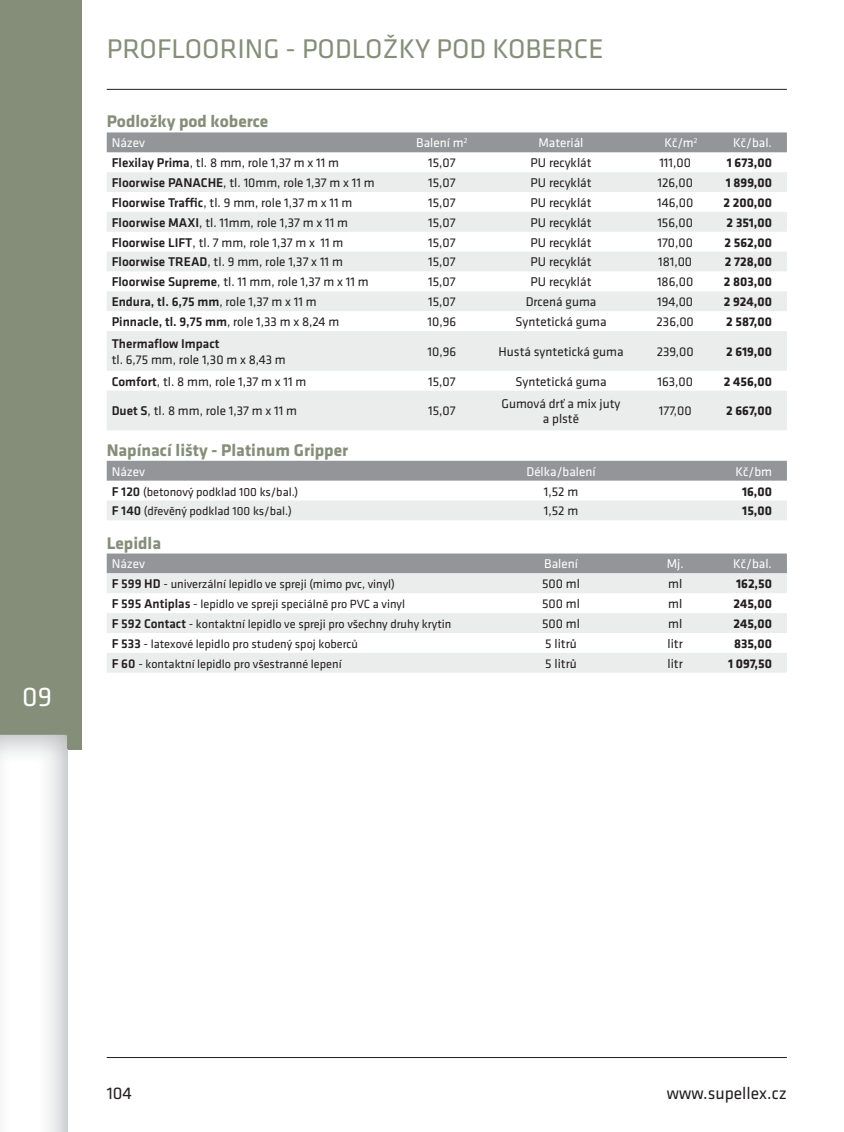
<style>
.page{position:relative;width:844px;height:1132px;background:#fff}
.page>*{position:absolute;margin:0;border:0;box-sizing:border-box;transform-origin:0 0}
.t1{font:28px "Klavika";color:#858e79}
.t2{font:28px "Klavika";color:#fff}
.t3{font:700 17.5px "Klavika";color:#858e79}
.t4{font:17.5px "Klavika";color:#231f20}
.t5{font:13.12px/15.8px "Klavika";color:#231f20;text-align:center}
.t6{font:700 13.12px "Klavika";color:#231f20}
.t7{font:500 13.12px "Klavika";color:#231f20}
.t8{font:13.12px "Klavika";color:#fff}
.t9{font:12.25px "Klavika";color:#231f20}
.s1{font-weight:500}
.s2{font-weight:400}
.s3{font-weight:500;font-size:13.12px}
</style>
<div class="page">
<hr style="left:107px;top:1056px;width:679px;height:1px;background:#231f20">
<hr style="left:107px;top:89px;width:679px;height:1px;background:#231f20">
<div style="left:0;top:0;width:82px;height:749px;background:#858e79"></div>
<div style="left:107px;top:132px;width:679px;height:20px;background:#939598"></div>
<svg style="left:107px;top:172px;width:679px;height:258px;fill:#ebecec"></svg>
<div style="left:107px;top:460px;width:679px;height:20px;background:#939598"></div>
<div style="left:107px;top:501px;width:679px;height:19px;background:#ebecec"></div>
<div style="left:107px;top:553px;width:679px;height:20px;background:#939598"></div>
<svg style="left:107px;top:573px;width:679px;height:99px;fill:#ebecec"></svg>
<img style="left:0;top:734px;width:67px;height:397px">
<h1 class="t2" style="left:22px;top:685px;width:31px">09</h1>
<h1 class="t1" style="left:107px;top:38px;width:498px">PROFLOORING - PODLOŽKY POD KOBERCE</h1>
<h2 class="t3" style="left:107px;top:111px;width:163px">Podložky pod koberce</h2>
<p class="t8" style="left:112px;top:138px;width:35px">Název</p>
<p class="t8" style="left:416px;top:138px;width:53px">Balení m<sup>2</sup></p>
<p class="t8" style="left:538px;top:138px;width:46px">Materiál</p>
<p class="t8" style="left:664px;top:138px;width:35px">Kč/m<sup>2</sup></p>
<p class="t8" style="left:733px;top:138px;width:40px">Kč/bal.</p>
<p class="t5" style="left:112px;top:156px;width:229px"><span class="s1">Flexilay Prima</span>, tl. 8 mm, role 1,37 m x 11 m</p>
<p class="t5" style="left:428px;top:156px;width:29px">15,07</p>
<p class="t5" style="left:530px;top:156px;width:62px">PU recyklát</p>
<p class="t5" style="left:659px;top:156px;width:33px">111,00</p>
<p class="t6" style="left:726px;top:155px;width:47px">1 673,00</p>
<p class="t5" style="left:112px;top:176px;width:264px"><span class="s1">Floorwise PANACHE</span>, tl. 10mm, role 1,37 m x 11 m</p>
<p class="t5" style="left:428px;top:176px;width:29px">15,07</p>
<p class="t5" style="left:530px;top:176px;width:62px">PU recyklát</p>
<p class="t5" style="left:657px;top:176px;width:37px">126,00</p>
<p class="t6" style="left:725px;top:175px;width:48px">1 899,00</p>
<p class="t5" style="left:112px;top:196px;width:242px"><span class="s1">Floorwise Traffic</span>, tl. 9 mm, role 1,37 m x 11 m</p>
<p class="t5" style="left:428px;top:196px;width:29px">15,07</p>
<p class="t5" style="left:530px;top:196px;width:62px">PU recyklát</p>
<p class="t5" style="left:657px;top:196px;width:38px">146,00</p>
<p class="t6" style="left:723px;top:194px;width:50px">2 200,00</p>
<p class="t5" style="left:112px;top:216px;width:238px"><span class="s1">Floorwise MAXI</span>, tl. 11mm, role 1,37 m x 11 m</p>
<p class="t5" style="left:428px;top:216px;width:29px">15,07</p>
<p class="t5" style="left:530px;top:216px;width:62px">PU recyklát</p>
<p class="t5" style="left:657px;top:216px;width:37px">156,00</p>
<p class="t6" style="left:726px;top:214px;width:47px">2 351,00</p>
<p class="t5" style="left:112px;top:235px;width:233px"><span class="s1">Floorwise LIFT</span>, tl. 7 mm, role 1,37 m x 11 m</p>
<p class="t5" style="left:428px;top:235px;width:29px">15,07</p>
<p class="t5" style="left:530px;top:235px;width:62px">PU recyklát</p>
<p class="t5" style="left:657px;top:235px;width:37px">170,00</p>
<p class="t6" style="left:724px;top:234px;width:49px">2 562,00</p>
<p class="t5" style="left:112px;top:255px;width:232px"><span class="s1">Floorwise TREAD</span>, tl. 9 mm, role 1,37 x 11 m</p>
<p class="t5" style="left:428px;top:255px;width:29px">15,07</p>
<p class="t5" style="left:530px;top:255px;width:62px">PU recyklát</p>
<p class="t5" style="left:658px;top:255px;width:35px">181,00</p>
<p class="t6" style="left:724px;top:254px;width:49px">2 728,00</p>
<p class="t5" style="left:112px;top:275px;width:258px"><span class="s1">Floorwise Supreme</span>, tl. 11 mm, role 1,37 m x 11 m</p>
<p class="t5" style="left:428px;top:275px;width:29px">15,07</p>
<p class="t5" style="left:530px;top:275px;width:62px">PU recyklát</p>
<p class="t5" style="left:657px;top:275px;width:38px">186,00</p>
<p class="t6" style="left:723px;top:274px;width:50px">2 803,00</p>
<p class="t7" style="left:112px;top:297px;width:206px">Endura, tl. 6,75 mm<span class="s2">, role 1,37 m x 11 m</span></p>
<p class="t5" style="left:428px;top:295px;width:29px">15,07</p>
<p class="t5" style="left:525px;top:295px;width:72px">Drcená guma</p>
<p class="t5" style="left:657px;top:295px;width:37px">194,00</p>
<p class="t6" style="left:723px;top:294px;width:50px">2 924,00</p>
<p class="t7" style="left:112px;top:316px;width:229px">Pinnacle, tl. 9,75 mm<span class="s2">, role 1,33 m x 8,24 m</span></p>
<p class="t5" style="left:427px;top:315px;width:30px">10,96</p>
<p class="t5" style="left:515px;top:315px;width:92px">Syntetická guma</p>
<p class="t5" style="left:656px;top:315px;width:39px">236,00</p>
<p class="t6" style="left:726px;top:314px;width:47px">2 587,00</p>
<p class="t7" style="left:112px;top:338px;width:109px">Thermaflow Impact</p>
<p class="t5" style="left:112px;top:352px;width:175px">tl. 6,75 mm, role 1,30 m x 8,43 m</p>
<p class="t5" style="left:427px;top:345px;width:30px">10,96</p>
<p class="t5" style="left:498px;top:345px;width:126px">Hustá syntetická guma</p>
<p class="t5" style="left:656px;top:345px;width:39px">239,00</p>
<p class="t6" style="left:725px;top:343px;width:47px">2 619,00</p>
<p class="t5" style="left:112px;top:374px;width:196px"><span class="s1">Comfort</span>, tl. 8 mm, role 1,37 m x 11 m</p>
<p class="t5" style="left:428px;top:374px;width:29px">15,07</p>
<p class="t5" style="left:515px;top:374px;width:92px">Syntetická guma</p>
<p class="t5" style="left:657px;top:374px;width:37px">163,00</p>
<p class="t6" style="left:723px;top:373px;width:50px">2 456,00</p>
<p class="t5" style="left:112px;top:404px;width:187px"><span class="s1">Duet S</span>, tl. 8 mm, role 1,37 m x 11 m</p>
<p class="t5" style="left:428px;top:404px;width:29px">15,07</p>
<p class="t5" style="left:501px;top:396px;width:120px">Gumová drť a mix juty a plstě</p>
<p class="t5" style="left:658px;top:404px;width:34px">177,00</p>
<p class="t6" style="left:726px;top:403px;width:47px">2 667,00</p>
<h2 class="t3" style="left:107px;top:439px;width:243px">Napínací lišty - Platinum Gripper</h2>
<p class="t8" style="left:112px;top:466px;width:35px">Název</p>
<p class="t8" style="left:526px;top:466px;width:70px">Délka/balení</p>
<p class="t8" style="left:735px;top:466px;width:38px">Kč/bm</p>
<p class="t9" style="left:112px;top:486px;width:188px"><span class="s3">F 120</span> (betonový podklad 100 ks/bal.)</p>
<p class="t5" style="left:543px;top:484px;width:36px">1,52 m</p>
<p class="t6" style="left:741px;top:483px;width:31px">16,00</p>
<p class="t9" style="left:112px;top:506px;width:181px"><span class="s3">F 140</span> (dřevěný podklad 100 ks/bal.)</p>
<p class="t5" style="left:543px;top:504px;width:36px">1,52 m</p>
<p class="t6" style="left:742px;top:503px;width:31px">15,00</p>
<h2 class="t3" style="left:107px;top:532px;width:56px">Lepidla</h2>
<p class="t8" style="left:112px;top:559px;width:35px">Název</p>
<p class="t8" style="left:544px;top:559px;width:35px">Balení</p>
<p class="t8" style="left:666px;top:559px;width:18px">Mj.</p>
<p class="t8" style="left:733px;top:559px;width:40px">Kč/bal.</p>
<p class="t9" style="left:112px;top:579px;width:285px"><span class="s3">F 599 HD</span> - univerzální lepidlo ve spreji (mimo pvc, vinyl)</p>
<p class="t5" style="left:542px;top:577px;width:39px">500 ml</p>
<p class="t5" style="left:668px;top:577px;width:16px">ml</p>
<p class="t6" style="left:736px;top:576px;width:37px">162,50</p>
<p class="t9" style="left:112px;top:599px;width:295px"><span class="s3">F 595 Antiplas</span> - lepidlo ve spreji speciálně pro PVC a vinyl</p>
<p class="t5" style="left:542px;top:597px;width:39px">500 ml</p>
<p class="t5" style="left:668px;top:597px;width:16px">ml</p>
<p class="t6" style="left:733px;top:595px;width:40px">245,00</p>
<p class="t9" style="left:112px;top:619px;width:341px"><span class="s3">F 592 Contact</span> - kontaktní lepidlo ve spreji pro všechny druhy krytin</p>
<p class="t5" style="left:542px;top:617px;width:39px">500 ml</p>
<p class="t5" style="left:668px;top:617px;width:16px">ml</p>
<p class="t6" style="left:733px;top:615px;width:40px">245,00</p>
<p class="t9" style="left:112px;top:639px;width:248px"><span class="s3">F 533</span> - latexové lepidlo pro studený spoj koberců</p>
<p class="t5" style="left:545px;top:636px;width:33px">5 litrů</p>
<p class="t5" style="left:667px;top:636px;width:17px">litr</p>
<p class="t6" style="left:734px;top:635px;width:39px">835,00</p>
<p class="t9" style="left:112px;top:658px;width:231px"><span class="s3">F 60</span> - kontaktní lepidlo pro všestranné lepení</p>
<p class="t5" style="left:545px;top:656px;width:33px">5 litrů</p>
<p class="t5" style="left:667px;top:656px;width:17px">litr</p>
<p class="t6" style="left:727px;top:655px;width:45px">1 097,50</p>
<h2 class="t4" style="left:107px;top:1085px;width:27px">104</h2>
<h2 class="t4" style="left:666px;top:1085px;width:121px">www.supellex.cz</h2>
</div>
